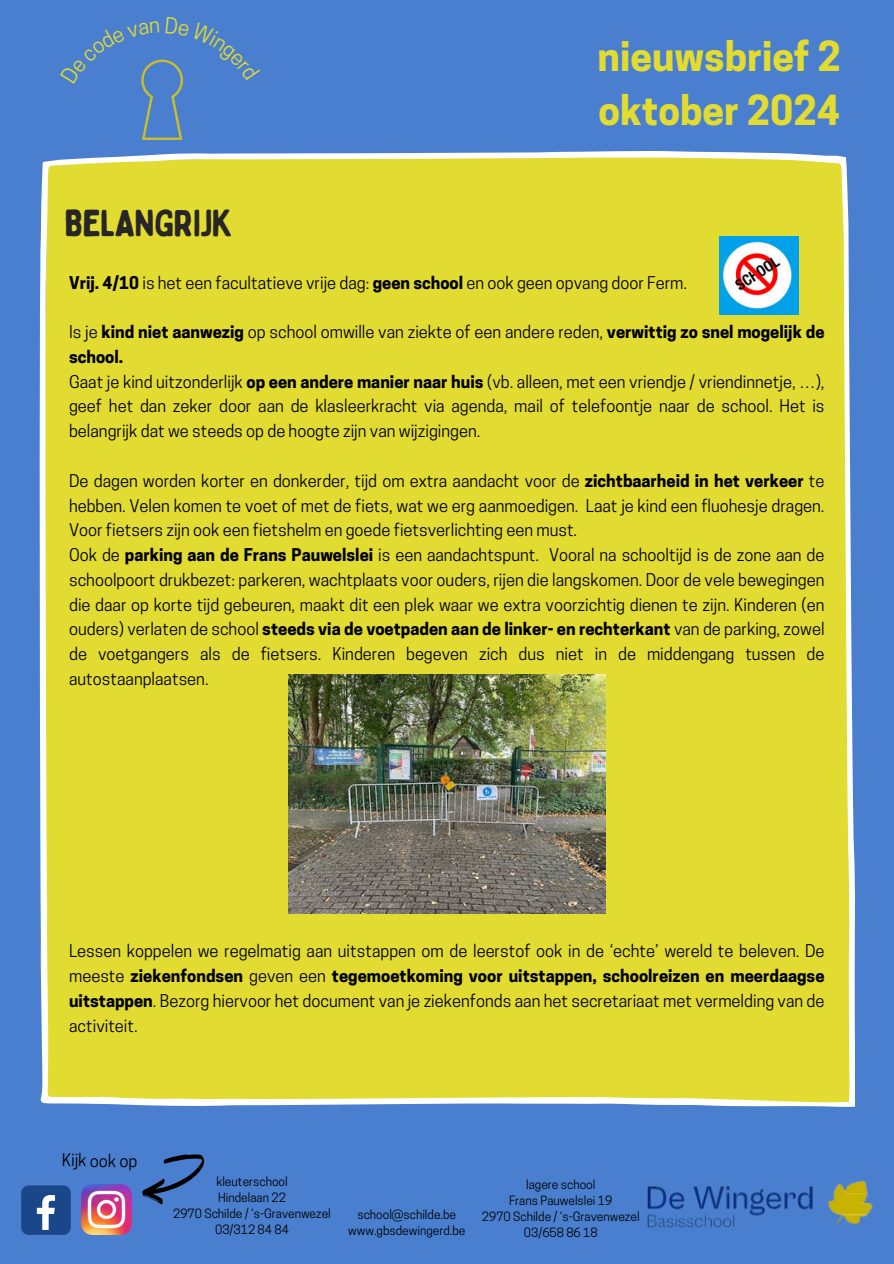
<style>
.page{position:relative;width:894px;height:1264px;background:#fff}
.page>*{position:absolute;margin:0;border:0;box-sizing:border-box;transform-origin:0 0}
.t1{font:700 38.85px/54px "Cooper Hewitt";color:#e2db32}
.t2{font:37.35px "Bobby Jones Soft";letter-spacing:-.025em;color:#282625}
.t3{font:16.5px/24.8px "Cooper Hewitt";color:#000}
.t4{font:12px/16px "Cooper Hewitt";color:#000;text-align:center}
.s1{font-weight:700}
</style>
<div class="page">
<div style="left:0;top:0;width:893px;height:1263px;background:#497fce"></div>
<div style="left:40px;top:151px;width:814px;height:955px;background:#e2db32"></div>
<div style="left:21px;top:1185px;width:50px;height:49px;background:#1a4789;border-radius:8px"></div>
<svg style="left:37px;top:1195px;width:18px;height:34px"></svg>
<img style="left:82px;top:1184px;width:49px;height:50px">
<svg style="left:142px;top:1154px;width:63px;height:51px"></svg>
<img style="left:647px;top:1180px;width:226px;height:48px">
<img style="left:141px;top:59px;width:41px;height:81px">
<img style="left:719px;top:237px;width:78px;height:77px">
<img style="left:288px;top:674px;width:317px;height:239px">
<svg style="left:141px;top:59px;width:18px;height:24px"></svg>
<svg style="left:165px;top:59px;width:18px;height:21px"></svg>
<p class="t2" style="left:65px;top:200px;width:170px">BELANGRIJK</p>
<p class="t1" style="left:597px;top:35px;width:245px">nieuwsbrief 2 oktober 2024</p>
<p class="t3" style="left:69px;top:272px;width:619px"><span class="s1">Vrij. 4/10</span> is het een facultatieve vrije dag: <span class="s1">geen school</span> en ook geen opvang door Ferm.</p>
<h4 class="t3" style="left:69px;top:322px;width:756px">Is je <span class="s1">kind niet aanwezig</span> op school omwille van ziekte of een andere reden, <span class="s1">verwittig zo snel mogelijk de school.<br></span>Gaat je kind uitzonderlijk <span class="s1">op een andere manier naar huis</span> (vb. alleen, met een vriendje / vriendinnetje, …), geef het dan zeker door aan de klasleerkracht via agenda, mail of telefoontje naar de school. Het is belangrijk dat we steeds op de hoogte zijn van wijzigingen.</h4>
<h4 class="t3" style="left:69px;top:470px;width:756px">De dagen worden korter en donkerder, tijd om extra aandacht voor de <span class="s1">zichtbaarheid in het verkeer</span> te hebben. Velen komen te voet of met de fiets, wat we erg aanmoedigen. Laat je kind een fluohesje dragen.<br>Voor fietsers zijn ook een fietshelm en goede fietsverlichting een must.<br>Ook de <span class="s1">parking aan de Frans Pauwelslei</span> is een aandachtspunt. Vooral na schooltijd is de zone aan de schoolpoort drukbezet: parkeren, wachtplaats voor ouders, rijen die langskomen. Door de vele bewegingen die daar op korte tijd gebeuren, maakt dit een plek waar we extra voorzichtig dienen te zijn. Kinderen (en ouders) verlaten de school <span class="s1">steeds via de voetpaden aan de linker- en rechterkant</span> van de parking, zowel de voetgangers als de fietsers. Kinderen begeven zich dus niet in de middengang tussen de autostaanplaatsen.</h4>
<h4 class="t3" style="left:69px;top:940px;width:756px;text-align:justify">Lessen koppelen we regelmatig aan uitstappen om de leerstof ook in de ‘echte’ wereld te beleven. De meeste <span class="s1">ziekenfondsen</span> geven een <span class="s1">tegemoetkoming voor uitstappen, schoolreizen en meerdaagse uitstappen</span>. Bezorg hiervoor het document van je ziekenfonds aan het secretariaat met vermelding van de activiteit.</h4>
<h4 class="t3" style="left:62px;top:1149px;width:77px;rotate:1deg">Kijk ook op</h4>
<p class="t4" style="left:173px;top:1174px;width:159px">kleuterschool<br>Hindelaan 22<br>2970 Schilde / ‘s-Gravenwezel<br>03/312 84 84</p>
<p class="t4" style="left:348px;top:1208px;width:119px">school@schilde.be www.gbsdewingerd.be</p>
<p class="t4" style="left:482px;top:1177px;width:159px">lagere school<br>Frans Pauwelslei 19<br>2970 Schilde / ‘s-Gravenwezel<br>03/658 86 18</p>
</div>
